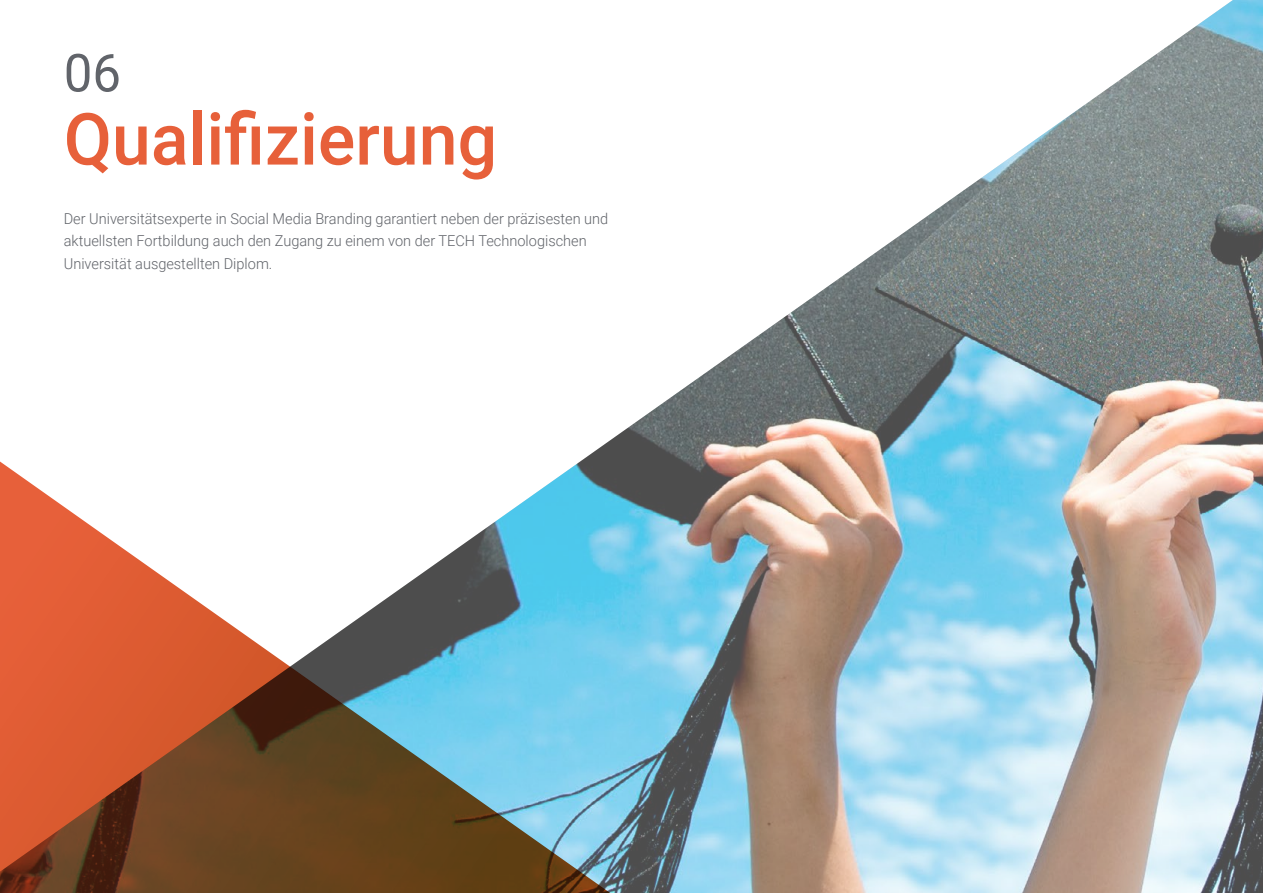
<style>
.page{position:relative;width:1263px;height:893px;background:#fff}
.page>*{position:absolute;margin:0;border:0;box-sizing:border-box;transform-origin:0 0}
.t1{font:500 72px "Roboto";color:#e7603a}
.t2{font:52.5px "Roboto";color:#61646a}
.t3{font:300 15px/22.5px "Roboto";color:#61646a}
</style>
<div class="page">
<img style="left:602px;top:0;width:661px;height:893px">
<svg style="left:0;top:446px;width:640px;height:447px"></svg>
<h2 class="t2" style="left:64px;top:36px;width:59px">06</h2>
<h1 class="t1" style="left:64px;top:89px;width:435px">Qualifizierung</h1>
<p class="t3" style="left:64px;top:207px;width:546px">Der Universitätsexperte in Social Media Branding garantiert neben der präzisesten und aktuellsten Fortbildung auch den Zugang zu einem von der TECH Technologischen<br>Universität ausgestellten Diplom.</p>
</div>
